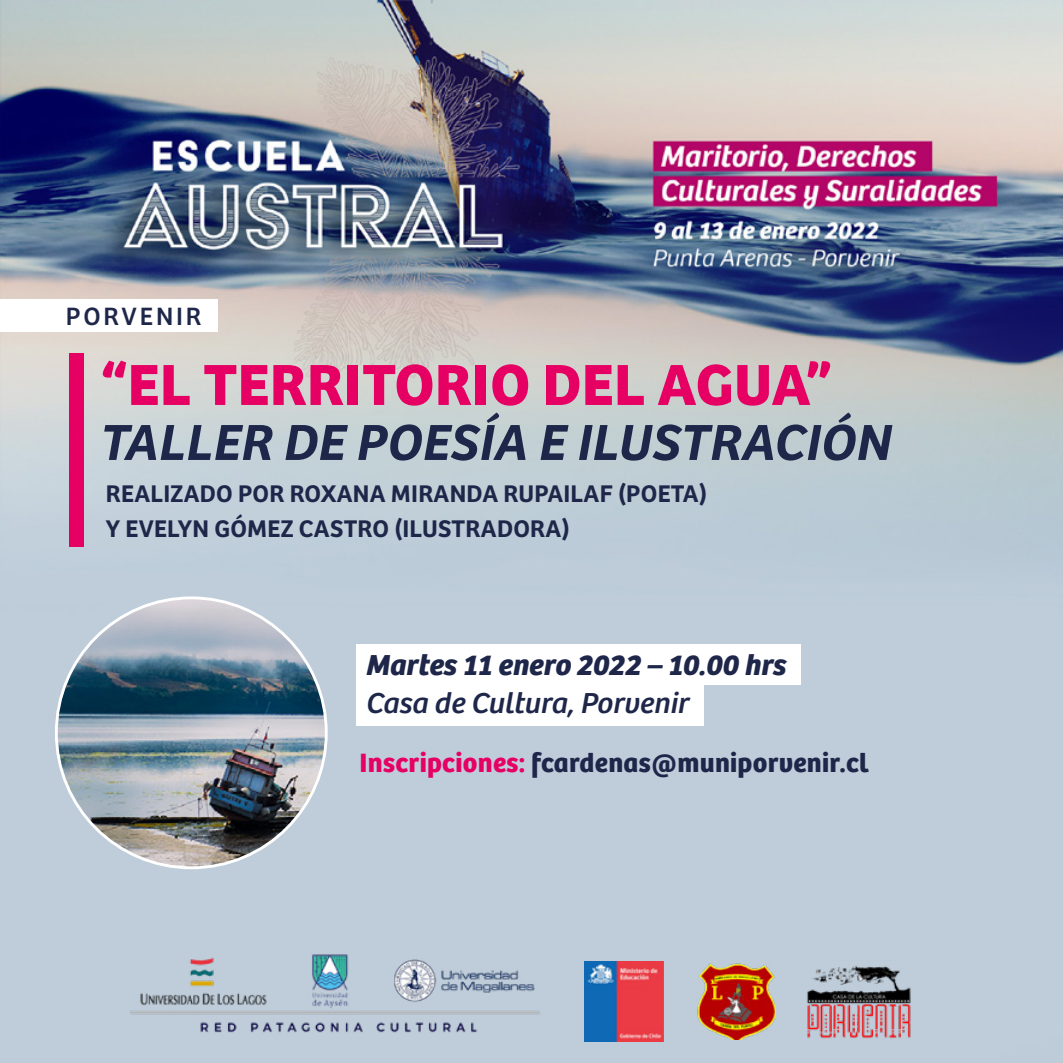
<style>
.page{position:relative;width:1063px;height:1063px;background:#fff}
.page>*{position:absolute;margin:0;border:0;box-sizing:border-box;transform-origin:0 0}
.t1{font:700 60px "Bree";letter-spacing:.01em;color:#e60064}
.t2{font:italic 600 52.5px "Bree";letter-spacing:.01em;color:#1e2749}
.t3{font:italic 700 30px "Bree";color:#1e2749}
.t4{font:italic 30px "Bree";color:#1e2749}
.t5{font:700 27.5px "Bree";letter-spacing:.01em;color:#1e2749}
.t6{font:26px "Bree";letter-spacing:.11em;color:#1e2749}
.t7{font:600 25px/35px "Bree";letter-spacing:.01em;color:#1e2749}
.s1{color:#e60064}
</style>
<div class="page">
<img style="left:0;top:0;width:1063px;height:1063px">
<div style="left:356px;top:644px;width:445px;height:41px;background:#fff"></div>
<div style="left:356px;top:685px;width:348px;height:41px;background:#fff"></div>
<img style="left:56px;top:598px;width:270px;height:270px;border-radius:135px">
<div style="left:70px;top:353px;width:14px;height:194px;background:#e60064"></div>
<div style="left:0;top:299px;width:218px;height:33px;background:#fff"></div>
<img style="left:104px;top:946px;width:460px;height:98px">
<img style="left:584px;top:962px;width:80px;height:79px">
<img style="left:696px;top:960px;width:79px;height:80px">
<img style="left:805px;top:960px;width:107px;height:81px">
<p class="t6" style="left:66px;top:296px;width:137px">PORVENIR</p>
<h1 class="t1" style="left:101px;top:337px;width:733px">“EL TERRITORIO DEL AGUA”</h1>
<h2 class="t2" style="left:101px;top:402px;width:793px">TALLER DE POESÍA E ILUSTRACIÓN</h2>
<p class="t7" style="left:106px;top:474px;width:603px">REALIZADO POR ROXANA MIRANDA RUPAILAF (POETA)<br>Y EVELYN GÓMEZ CASTRO (ILUSTRADORA)</p>
<p class="t3" style="left:367px;top:642px;width:421px">Martes 11 enero 2022 – 10.00 hrs</p>
<p class="t4" style="left:367px;top:680px;width:325px">Casa de Cultura, Porvenir</p>
<p class="t5" style="left:360px;top:741px;width:511px"><span class="s1">Inscripciones:</span> fcardenas@muniporvenir.cl</p>
</div>
